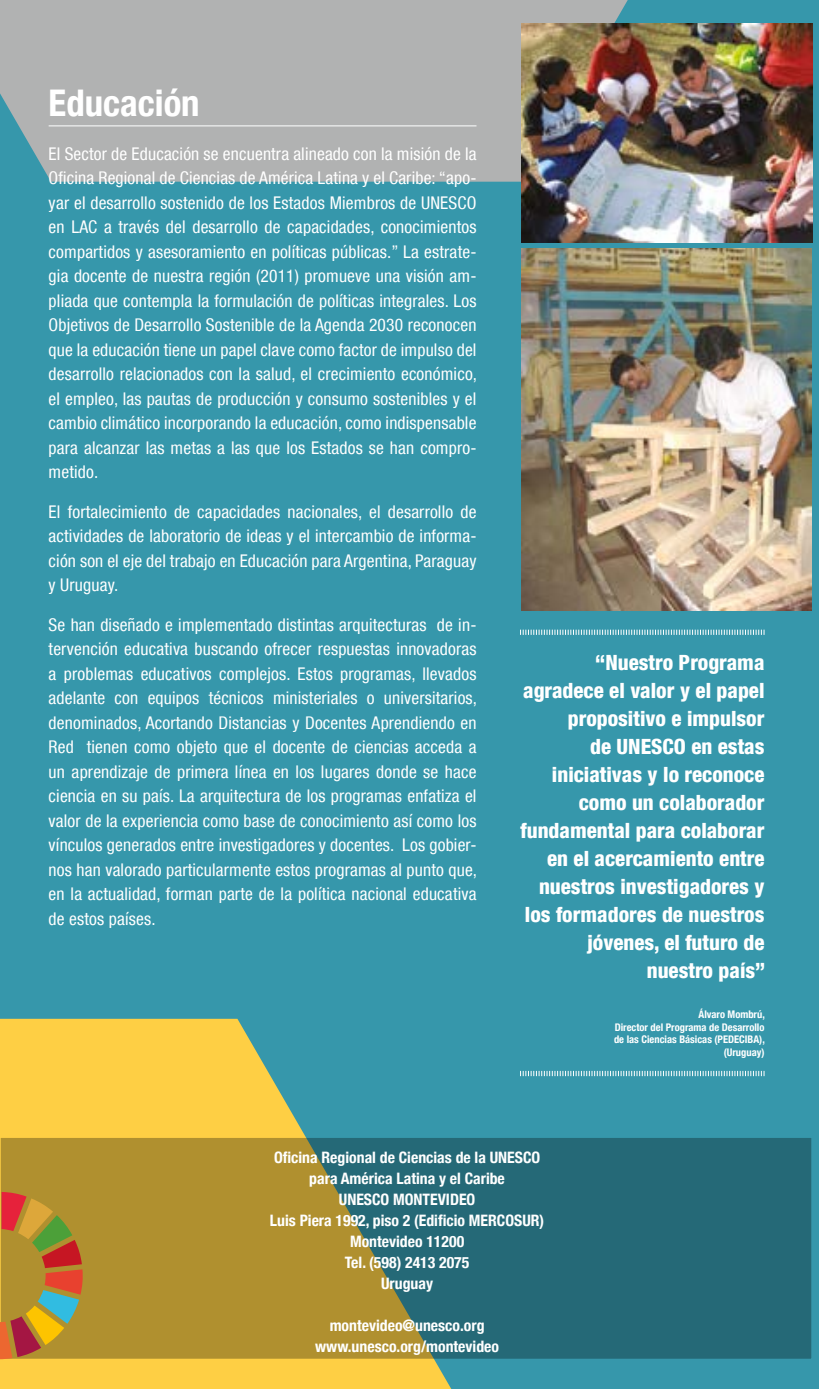
<style>
.page{position:relative;width:819px;height:1389px;background:#3697ab}
.page>*{position:absolute;margin:0;border:0;box-sizing:border-box;transform-origin:0 0}
.t1{font:700 condensed 36.75px "Helvetica Neue LT Com";color:#fff}
.t2{font:800 condensed 21px/28px "Helvetica Neue LT Com";color:#fff;text-align:right}
.t3{font:condensed 17.5px/24.5px "Helvetica Neue LT Com";letter-spacing:.01em;color:#fff;text-align:justify}
.t4{font:700 condensed 15.75px/21px "Helvetica Neue";color:#fff;text-align:center}
.t5{font:700 condensed 10.5px/12.6px "Helvetica Neue LT Com";color:#fff;text-align:right}
</style>
<div class="page">
<svg style="left:0;top:1019px;width:451px;height:370px;fill:#fecf44"></svg>
<div style="left:0;top:0;width:627px;height:182px;background:#b1b2b2"></div>
<img style="left:521px;top:24px;width:291px;height:218px">
<img style="left:521px;top:248px;width:290px;height:363px">
<svg style="left:0;top:1136px;width:812px;height:224px;background:#5f7a5a"></svg>
<hr style="left:49px;top:125px;width:427px;height:1px;background:#fff">
<svg style="left:520px;top:630px;width:244px;height:5px"></svg>
<svg style="left:520px;top:1071px;width:244px;height:5px"></svg>
<svg style="left:0;top:1192px;width:83px;height:167px;background:#b28038"></svg>
<h1 class="t1" style="left:49px;top:80px;width:152px">Educación</h1>
<p class="t3" style="left:49px;top:141px;width:430px">El Sector de Educación se encuentra alineado con la misión de la Oficina Regional de Ciencias de América Latina y el Caribe: “apo&shy;yar el desarrollo sostenido de los Estados Miembros de UNESCO en LAC a través del desarrollo de capacidades, conocimientos compartidos y asesoramiento en políticas públicas.” La estrate&shy;gia docente de nuestra región (2011) promueve una visión am&shy;pliada que contempla la formulación de políticas integrales. Los Objetivos de Desarrollo Sostenible de la Agenda 2030 reconocen que la educación tiene un papel clave como factor de impulso del desarrollo relacionados con la salud, el crecimiento económico, el empleo, las pautas de producción y consumo sostenibles y el cambio climático incorporando la educación, como indispensable para alcanzar las metas a las que los Estados se han compro&shy;metido.</p>
<p class="t3" style="left:49px;top:499px;width:429px">El fortalecimiento de capacidades nacionales, el desarrollo de actividades de laboratorio de ideas y el intercambio de informa&shy;ción son el eje del trabajo en Educación para Argentina, Paraguay y Uruguay.</p>
<p class="t3" style="left:49px;top:612px;width:430px">Se han diseñado e implementado distintas arquitecturas de in&shy;tervención educativa buscando ofrecer respuestas innovadoras a problemas educativos complejos. Estos programas, llevados adelante con equipos técnicos ministeriales o universitarios, denominados, Acortando Distancias y Docentes Aprendiendo en Red tienen como objeto que el docente de ciencias acceda a un aprendizaje de primera línea en los lugares donde se hace ciencia en su país. La arquitectura de los programas enfatiza el valor de la experiencia como base de conocimiento así como los vínculos generados entre investigadores y docentes. Los gobier&shy;nos han valorado particularmente estos programas al punto que, en la actualidad, forman parte de la política nacional educativa de estos países.</p>
<p class="t2" style="left:520px;top:648px;width:246px">“Nuestro Programa agradece el valor y el papel propositivo e impulsor<br>de UNESCO en estas iniciativas y lo reconoce como un colaborador fundamental para colaborar en el acercamiento entre nuestros investigadores y los formadores de nuestros jóvenes, el futuro de nuestro país”</p>
<p class="t5" style="left:614px;top:1008px;width:152px">Álvaro Mombrú,<br>Director del Programa de Desarrollo de las Ciencias Básicas (PEDECIBA), (Uruguay)</p>
<p class="t4" style="left:270px;top:1146px;width:276px">Oficina Regional de Ciencias de la UNESCO para América Latina y el Caribe<br>UNESCO MONTEVIDEO<br>Luis Piera 1992, piso 2 (Edificio MERCOSUR)<br>Montevideo 11200<br>Tel. (598) 2413 2075<br>Uruguay</p>
<p class="t4" style="left:315px;top:1314px;width:185px">montevideo@unesco.org www.unesco.org/montevideo</p>
</div>
